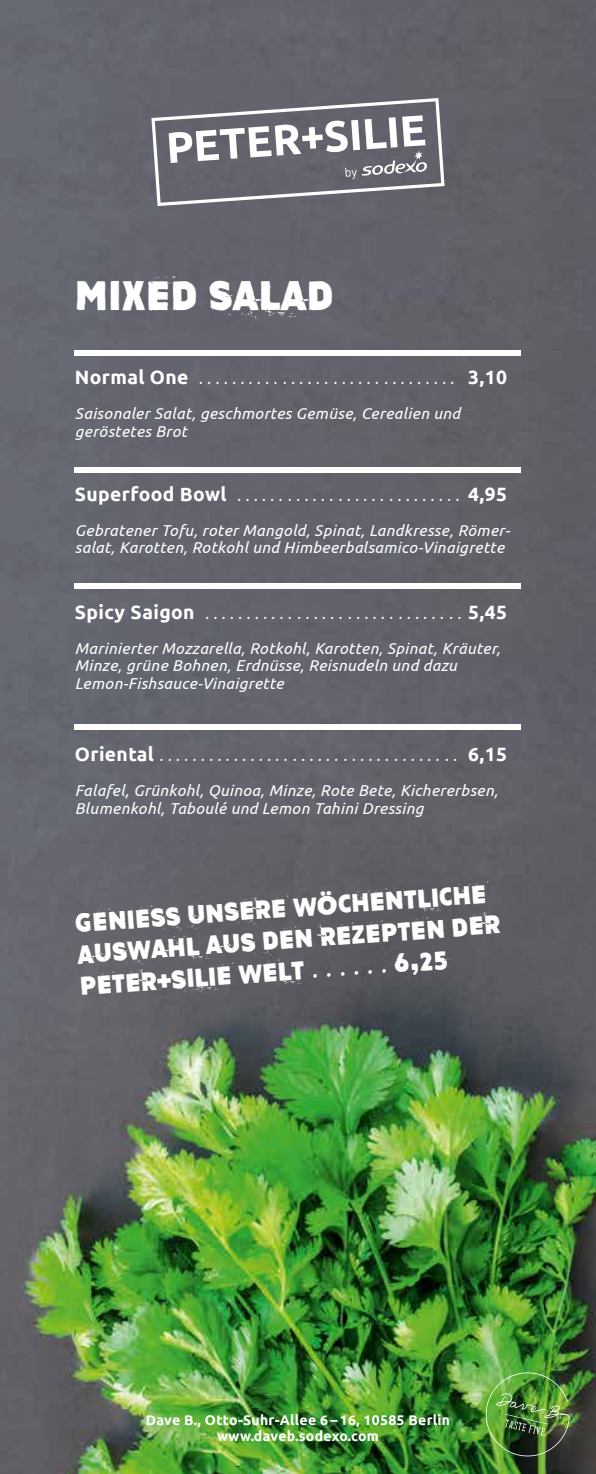
<style>
.page{position:relative;width:596px;height:1474px;background:#fff}
.page>*{position:absolute;margin:0;border:0;box-sizing:border-box;transform-origin:0 0}
.t1{font:42px "Amateur Dirty";color:#fff}
.t2{font:26.25px/31.5px "Amateur Dirty";color:#fff}
.t3{font:italic 15.75px/17.5px "Ubuntu";letter-spacing:.02em;color:#fff}
.t4{font:700 14px/15.8px "Ubuntu";letter-spacing:.02em;color:#fff;text-align:center}
.s1{font-weight:700;font-style:normal;font-size:19.25px}
.s2{font-family:"Ubuntu";font-style:italic}
</style>
<div class="page">
<img style="left:0;top:0;width:595px;height:1473px">
<img style="left:481px;top:1368px;width:88px;height:92px">
<div style="left:75px;top:467px;width:445px;height:5px;background:#fff"></div>
<div style="left:75px;top:350px;width:445px;height:6px;background:#fff"></div>
<div style="left:75px;top:583px;width:445px;height:6px;background:#fff"></div>
<div style="left:75px;top:724px;width:445px;height:6px;background:#fff"></div>
<svg style="left:151px;top:98px;width:293px;height:108px"></svg>
<h1 class="t1" style="left:75px;top:271px;width:261px">MIXED SALAD</h1>
<p class="t3" style="left:75px;top:369px;width:433px"><span class="s1">Normal One</span> . . . . . . . . . . . . . . . . . . . . . . . . . . . . . . . <span class="s1">3,10</span></p>
<p class="t3" style="left:75px;top:404px;width:386px">Saisonaler Salat, geschmortes Gemüse, Cerealien und geröstetes Brot</p>
<p class="t3" style="left:75px;top:486px;width:433px"><span class="s1">Superfood Bowl</span> . . . . . . . . . . . . . . . . . . . . . . . . . . . <span class="s1">4,95</span></p>
<p class="t3" style="left:75px;top:521px;width:436px">Gebratener Tofu, roter Mangold, Spinat, Landkresse, Römer&shy;salat, Karotten, Rotkohl und Himbeerbalsamico-Vinaigrette</p>
<p class="t3" style="left:75px;top:604px;width:433px"><span class="s1">Spicy Saigon</span> . . . . . . . . . . . . . . . . . . . . . . . . . . . . . . . <span class="s1">5,45</span></p>
<p class="t3" style="left:75px;top:639px;width:427px">Marinierter Mozzarella, Rotkohl, Karotten, Spinat, Kräuter,<br>Minze, grüne Bohnen, Erdnüsse, Reisnudeln und dazu<br>Lemon-Fishsauce-Vinaigrette</p>
<p class="t3" style="left:75px;top:746px;width:433px"><span class="s1">Oriental</span> . . . . . . . . . . . . . . . . . . . . . . . . . . . . . . . . . . . . <span class="s1">6,15</span></p>
<p class="t3" style="left:75px;top:781px;width:424px">Falafel, Grünkohl, Quinoa, Minze, Rote Bete, Kichererbsen,<br>Blumenkohl, Taboulé und Lemon Tahini Dressing</p>
<h2 class="t2" style="left:74px;top:907px;width:425px;rotate:-4deg">GENIESS UNSERE WÖCHENTLICHE<br>AUSWAHL AUS DEN REZEPTEN DER<br>PETER+SILIE WELT <span class="s2">. . . . . .</span> 6,25</h2>
<p class="t4" style="left:146px;top:1411px;width:305px">Dave B., Otto-Suhr-Allee 6 – 16, 10585 Berlin www.daveb.sodexo.com</p>
</div>
